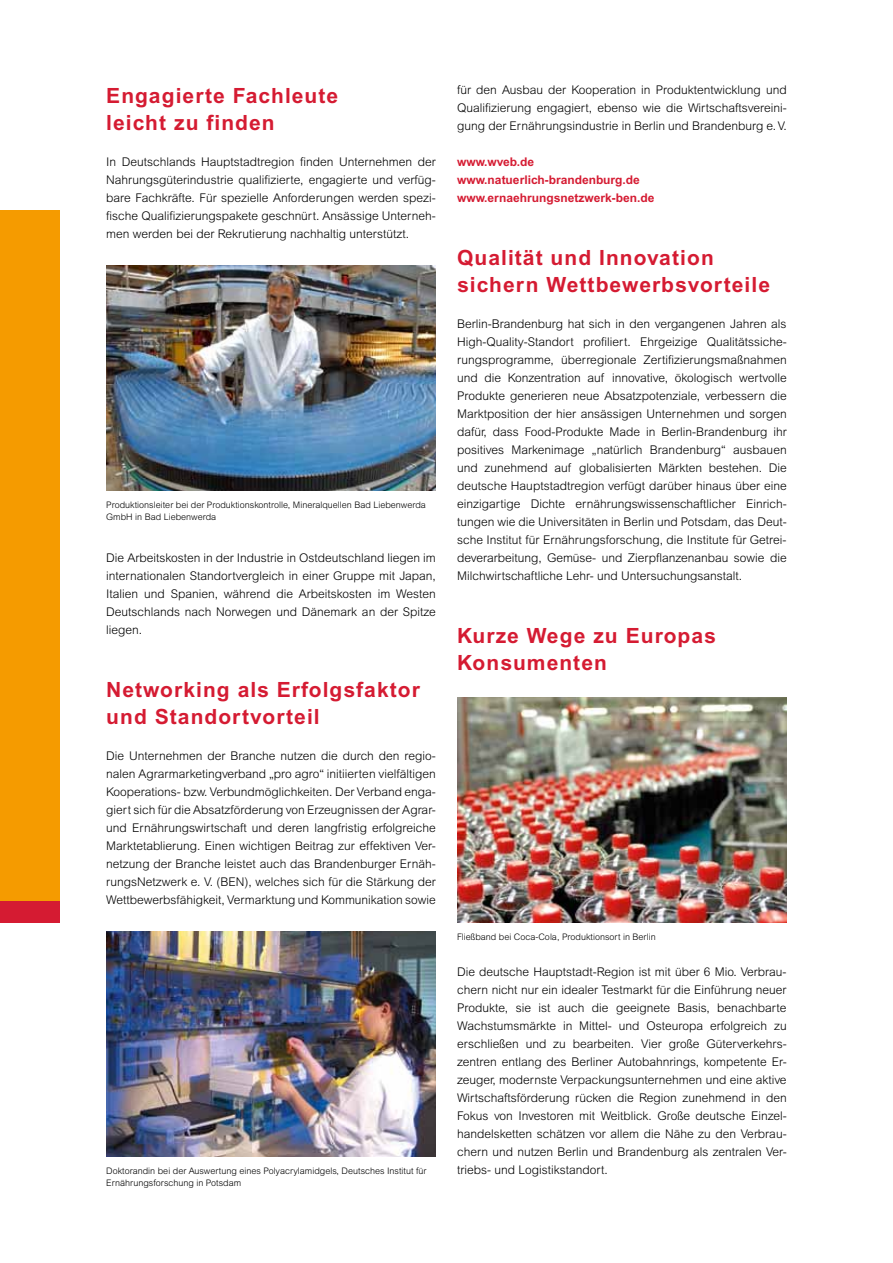
<style>
.page{position:relative;width:893px;height:1263px;background:#fff}
.page>*{position:absolute;margin:0;border:0;box-sizing:border-box;transform-origin:0 0}
.t1{font:700 21px/27px "Arial";letter-spacing:.05em;color:#d51b32}
.t2{font:300 12px/18px "Arial";color:#000;text-align:justify}
.t3{font:700 12px/18px "Arial";color:#d51b32}
.t4{font:300 9px/12px "Arial";color:#000}
</style>
<div class="page">
<div style="left:0;top:210px;width:60px;height:691px;background:#f59b00"></div>
<div style="left:0;top:901px;width:60px;height:22px;background:#d51b32"></div>
<img style="left:106px;top:931px;width:330px;height:225px">
<img style="left:457px;top:697px;width:330px;height:225px">
<img style="left:106px;top:265px;width:330px;height:225px">
<h1 class="t1" style="left:106px;top:82px;width:233px">Engagierte Fachleute leicht zu finden</h1>
<p class="t2" style="left:106px;top:153px;width:331px">In Deutschlands Hauptstadtregion finden Unternehmen der Nahrungsgüterindustrie qualifizierte, engagierte und verfüg&shy;bare Fachkräfte. Für spezielle Anforderungen werden spezi&shy;fische Qualifizierungspakete geschnürt. Ansässige Unterneh&shy;men werden bei der Rekrutierung nachhaltig unterstützt.</p>
<p class="t4" style="left:106px;top:499px;width:321px">Produktionsleiter bei der Produktionskontrolle, Mineralquellen Bad Liebenwerda<br>GmbH in Bad Liebenwerda</p>
<p class="t2" style="left:106px;top:549px;width:331px">Die Arbeitskosten in der Industrie in Ostdeutschland liegen im internationalen Standortvergleich in einer Gruppe mit Japan, Italien und Spanien, während die Arbeitskosten im Westen Deutschlands nach Norwegen und Dänemark an der Spitze liegen.</p>
<h1 class="t1" style="left:106px;top:676px;width:315px">Networking als Erfolgsfaktor und Standortvorteil</h1>
<p class="t2" style="left:106px;top:747px;width:331px">Die Unternehmen der Branche nutzen die durch den regio&shy;nalen Agrarmarketingverband „pro agro“ initiierten vielfältigen Kooperations- bzw. Verbundmöglichkeiten. Der Verband enga&shy;giert sich für die Absatzförderung von Erzeugnissen der Agrar&shy;und Ernährungswirtschaft und deren langfristig erfolgreiche Marktetablierung. Einen wichtigen Beitrag zur effektiven Ver&shy;netzung der Branche leistet auch das Brandenburger Ernäh&shy;rungsNetzwerk e. V. (BEN), welches sich für die Stärkung der Wettbewerbsfähigkeit, Vermarktung und Kommunikation sowie</p>
<p class="t4" style="left:106px;top:1165px;width:322px">Doktorandin bei der Auswertung eines Polyacrylamidgels, Deutsches Institut für<br>Ernährungsforschung in Potsdam</p>
<p class="t2" style="left:457px;top:81px;width:331px">für den Ausbau der Kooperation in Produktentwicklung und Qualifizierung engagiert, ebenso wie die Wirtschaftsvereini&shy;gung der Ernährungsindustrie in Berlin und Brandenburg e.V.</p>
<p class="t3" style="left:457px;top:153px;width:199px">www.wveb.de www.natuerlich-brandenburg.de www.ernaehrungsnetzwerk-ben.de</p>
<h1 class="t1" style="left:457px;top:244px;width:314px">Qualität und Innovation sichern Wettbewerbsvorteile</h1>
<p class="t2" style="left:457px;top:315px;width:331px">Berlin-Brandenburg hat sich in den vergangenen Jahren als High-Quality-Standort profiliert. Ehrgeizige Qualitätssiche&shy;rungsprogramme, überregionale Zertifizierungsmaßnahmen und die Konzentration auf innovative, ökologisch wertvolle Produkte generieren neue Absatzpotenziale, verbessern die Marktposition der hier ansässigen Unternehmen und sorgen dafür, dass Food-Produkte Made in Berlin-Brandenburg ihr positives Markenimage „natürlich Brandenburg“ ausbauen und zunehmend auf globalisierten Märkten bestehen. Die deutsche Hauptstadtregion verfügt darüber hinaus über eine einzigartige Dichte ernährungswissenschaftlicher Einrich&shy;tungen wie die Universitäten in Berlin und Potsdam, das Deut&shy;sche Institut für Ernährungsforschung, die Institute für Getrei&shy;deverarbeitung, Gemüse- und Zierpflanzenanbau sowie die Milchwirtschaftliche Lehr- und Untersuchungsanstalt.</p>
<h1 class="t1" style="left:457px;top:622px;width:260px">Kurze Wege zu Europas<br>Konsumenten</h1>
<p class="t4" style="left:457px;top:931px;width:200px">Fließband bei Coca-Cola, Produktionsort in Berlin</p>
<p class="t2" style="left:457px;top:963px;width:331px">Die deutsche Hauptstadt-Region ist mit über 6 Mio. Verbrau&shy;chern nicht nur ein idealer Testmarkt für die Einführung neuer Produkte, sie ist auch die geeignete Basis, benachbarte Wachstumsmärkte in Mittel- und Osteuropa erfolgreich zu erschließen und zu bearbeiten. Vier große Güterverkehrs&shy;zentren entlang des Berliner Autobahnrings, kompetente Er&shy;zeuger, modernste Verpackungsunternehmen und eine aktive Wirtschaftsförderung rücken die Region zunehmend in den Fokus von Investoren mit Weitblick. Große deutsche Einzel&shy;handelsketten schätzen vor allem die Nähe zu den Verbrau&shy;chern und nutzen Berlin und Brandenburg als zentralen Ver&shy;triebs- und Logistikstandort.</p>
</div>
